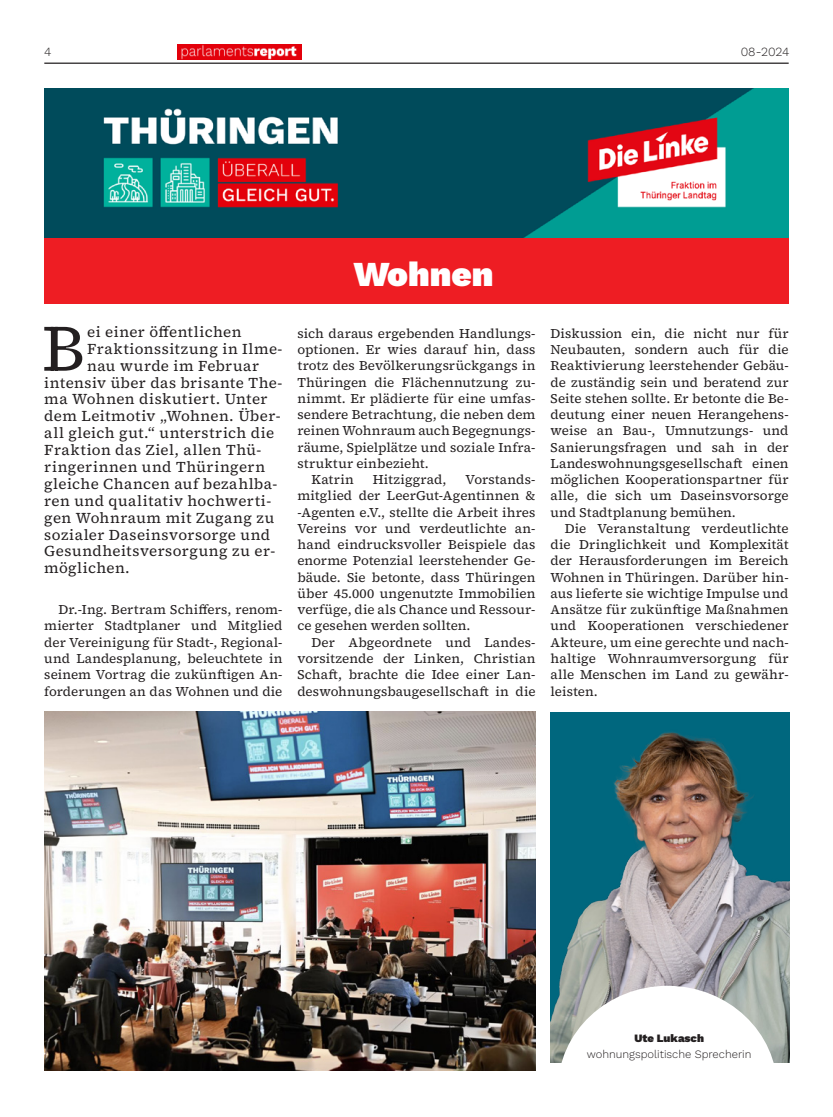
<style>
.page{position:relative;width:833px;height:1117px;background:#fff}
.page>*{position:absolute;margin:0;border:0;box-sizing:border-box;transform-origin:0 0}
.Kopf_Text{font:65.38px "Source Serif 4 Roman";color:#231f20}
.Überschrift_1{font:35px "Work Sans";color:#fff}
.Kopf_Text-2{font:15px "Source Serif 4 Roman";letter-spacing:.03em;color:#231f20}
.Fließtext{font:13.12px/16.2px "Source Serif 4 Roman";letter-spacing:.005em;color:#231f20;text-align:justify}
.t1{font:12.5px "Work Sans";color:#231f20}
.Bildunterschrift_2{font:11.25px "Work Sans";color:#231f20}
</style>
<div class="page">
<hr style="left:44px;top:63px;width:744px;height:1px;background:#231f20">
<img style="left:177px;top:44px;width:124px;height:15px">
<img style="left:44px;top:89px;width:744px;height:149px">
<div style="left:44px;top:238px;width:744px;height:65px;background:#ee1d23"></div>
<img style="left:44px;top:711px;width:491px;height:358px">
<img style="left:550px;top:712px;width:240px;height:350px">
<svg style="left:558px;top:985px;width:219px;height:78px"></svg>
<p class="t1" style="left:44px;top:42px;width:9px">4</p>
<p class="t1" style="left:740px;top:42px;width:50px">08-2024</p>
<p class="Überschrift_1" style="left:354px;top:247px;width:141px">Wohnen</p>
<p class="Kopf_Text" style="left:42px;top:305px;width:45px">B</p>
<p class="Kopf_Text-2" style="left:87px;top:322px;width:156px">ei einer öffentlichen</p>
<p class="Kopf_Text-2" style="left:87px;top:339px;width:197px">Fraktionssitzung in Ilme-</p>
<p class="Kopf_Text-2" style="left:87px;top:355px;width:174px">nau wurde im Februar</p>
<p class="Kopf_Text-2" style="left:44px;top:372px;width:239px">intensiv über das brisante The-</p>
<p class="Kopf_Text-2" style="left:44px;top:389px;width:225px">ma Wohnen diskutiert. Unter</p>
<p class="Kopf_Text-2" style="left:44px;top:406px;width:238px">dem Leitmotiv „Wohnen. Über-</p>
<p class="Kopf_Text-2" style="left:44px;top:423px;width:231px">all gleich gut.“ unterstrich die</p>
<p class="Kopf_Text-2" style="left:44px;top:440px;width:218px">Fraktion das Ziel, allen Thü-</p>
<p class="Kopf_Text-2" style="left:44px;top:457px;width:222px">ringerinnen und Thüringern</p>
<p class="Kopf_Text-2" style="left:44px;top:474px;width:234px">gleiche Chancen auf bezahlba-</p>
<p class="Kopf_Text-2" style="left:44px;top:490px;width:228px">ren und qualitativ hochwerti-</p>
<p class="Kopf_Text-2" style="left:44px;top:507px;width:232px">gen Wohnraum mit Zugang zu</p>
<p class="Kopf_Text-2" style="left:44px;top:524px;width:227px">sozialer Daseinsvorsorge und</p>
<p class="Kopf_Text-2" style="left:44px;top:541px;width:232px">Gesundheitsversorgung zu er-</p>
<p class="Kopf_Text-2" style="left:44px;top:558px;width:87px">möglichen.</p>
<p class="Fließtext" style="left:44px;top:601px;width:240px;text-indent:14px">Dr.-Ing. Bertram Schiffers, renom&shy;mierter Stadtplaner und Mitglied der Vereinigung für Stadt-, Regional&shy;und Landesplanung, beleuchtete in seinem Vortrag die zukünftigen An&shy;forderungen an das Wohnen und die</p>
<p class="Fließtext" style="left:297px;top:325px;width:240px">sich daraus ergebenden Handlungs&shy;optionen. Er wies darauf hin, dass trotz des Bevölkerungsrückgangs in Thüringen die Flächennutzung zu&shy;nimmt. Er plädierte für eine umfas&shy;sendere Betrachtung, die neben dem reinen Wohnraum auch Begegnungs&shy;räume, Spielplätze und soziale Infra&shy;struktur einbezieht.</p>
<p class="Fließtext" style="left:311px;top:471px;width:44px">Katrin</p>
<p class="Fließtext" style="left:373px;top:471px;width:75px">Hitziggrad,</p>
<p class="Fließtext" style="left:297px;top:471px;width:240px;text-indent:168px">Vorstands&shy;mitglied der LeerGut-Agentinnen &amp; -Agenten e.V., stellte die Arbeit ihres Vereins vor und verdeutlichte an&shy;hand eindrucksvoller Beispiele das enorme Potenzial leerstehender Ge&shy;bäude. Sie betonte, dass Thüringen über 45.000 ungenutzte Immobilien verfüge, die als Chance und Ressour&shy;ce gesehen werden sollten.</p>
<p class="Fließtext" style="left:297px;top:634px;width:240px;text-indent:14px">Der Abgeordnete und Landes&shy;vorsitzende der Linken, Christian Schaft, brachte die Idee einer Lan&shy;deswohnungsbaugesellschaft in die</p>
<p class="Fließtext" style="left:550px;top:325px;width:240px">Diskussion ein, die nicht nur für Neubauten, sondern auch für die Reaktivierung leerstehender Gebäu&shy;de zuständig sein und beratend zur Seite stehen sollte. Er betonte die Be&shy;deutung einer neuen Herangehens&shy;weise an Bau-, Umnutzungs- und Sanierungsfragen und sah in der Landeswohnungsgesellschaft einen möglichen Kooperationspartner für alle, die sich um Daseinsvorsorge und Stadtplanung bemühen.</p>
<p class="Fließtext" style="left:550px;top:520px;width:240px;text-indent:14px">Die Veranstaltung verdeutlichte die Dringlichkeit und Komplexität der Herausforderungen im Bereich Wohnen in Thüringen. Darüber hin&shy;aus lieferte sie wichtige Impulse und Ansätze für zukünftige Maßnahmen und Kooperationen verschiedener Akteure, um eine gerechte und nach&shy;haltige Wohnraumversorgung für alle Menschen im Land zu gewähr&shy;leisten.</p>
<p class="Bildunterschrift_2" style="left:634px;top:1029px;width:71px">Ute Lukasch</p>
<p class="Bildunterschrift_2" style="left:587px;top:1045px;width:166px">wohnungspolitische Sprecherin</p>
</div>
